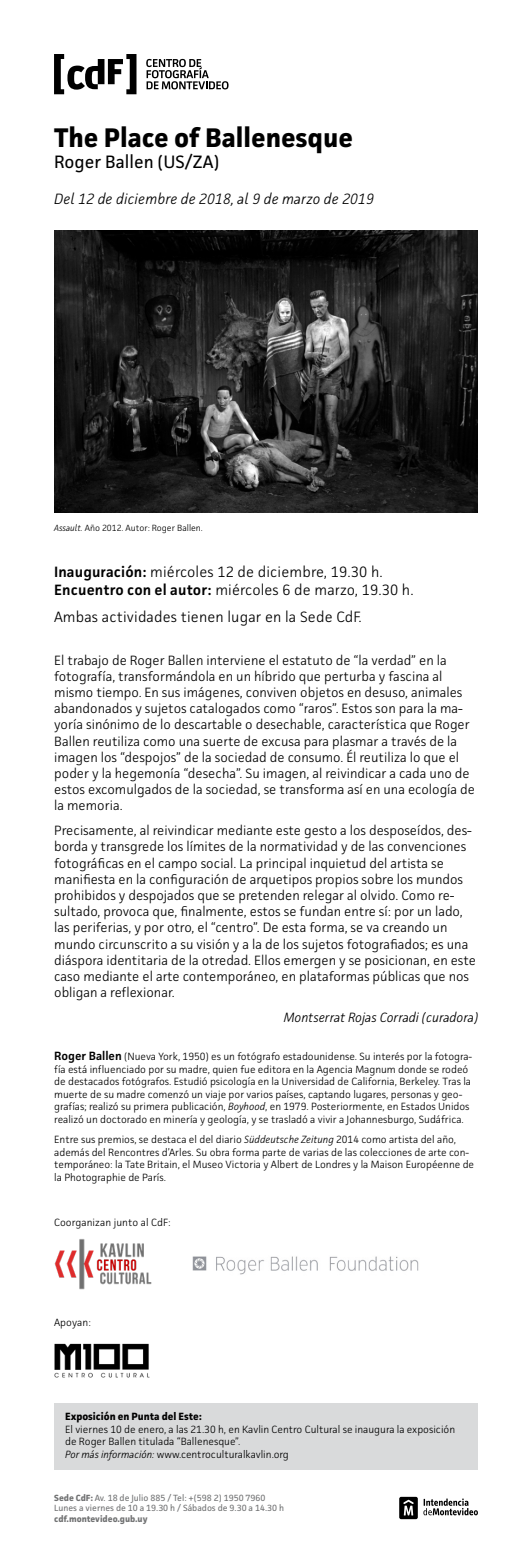
<style>
.page{position:relative;width:532px;height:1565px;background:#fff}
.page>*{position:absolute;margin:0;border:0;box-sizing:border-box;transform-origin:0 0}
.t1{font:700 27px "Facit";color:#000}
.t2{font:18px "Facit";color:#000}
.t3{font:300 15px/18px "Facit";letter-spacing:.01em;color:#000}
.t4{font:italic 300 15px "Facit";letter-spacing:.01em;color:#000}
.t5{font:300 13.5px/16.2px "Facit";color:#000}
.t6{font:italic 300 13.5px "Facit";color:#000}
.t7{font:300 10.5px/12.6px "Facit";color:#000}
.t8{font:700 10.5px "Facit";color:#000}
.t9{font:9px/10.8px "Facit";color:#707172}
.t10{font:300 9px "Facit";color:#000}
.t11{font:700 9px "Facit";color:#707172}
.s1{font-style:italic}
.s2{font-weight:600}
.s3{font-weight:600;font-size:12px}
.s4{font-weight:700}
</style>
<div class="page">
<div style="left:54px;top:1403px;width:423px;height:66px;background:#d9dadb"></div>
<img style="left:54px;top:230px;width:423px;height:282px">
<svg style="left:54px;top:54px;width:82px;height:40px"></svg>
<svg style="left:146px;top:59px;width:82px;height:30px"></svg>
<svg style="left:399px;top:1497px;width:18px;height:22px"></svg>
<svg style="left:423px;top:1498px;width:54px;height:17px"></svg>
<img style="left:54px;top:1343px;width:96px;height:35px">
<img style="left:192px;top:1256px;width:227px;height:19px">
<img style="left:54px;top:1239px;width:98px;height:50px">
<h1 class="t1" style="left:54px;top:121px;width:300px">The Place of Ballenesque</h1>
<h2 class="t2" style="left:54px;top:151px;width:167px">Roger Ballen (US/ZA)</h2>
<p class="t4" style="left:54px;top:189px;width:321px">Del 12 de diciembre de 2018, al 9 de marzo de 2019</p>
<p class="t10" style="left:54px;top:522px;width:150px"><span class="s1">Assault.</span> Año 2012. Autor: Roger Ballen.</p>
<p class="t3" style="left:54px;top:563px;width:361px"><span class="s2">Inauguración:</span> miércoles 12 de diciembre, 19.30 h.<br><span class="s2">Encuentro con el autor:</span> miércoles 6 de marzo, 19.30 h.</p>
<p class="t3" style="left:54px;top:607px;width:309px">Ambas actividades tienen lugar en la Sede CdF.</p>
<p class="t5" style="left:54px;top:651px;width:422px">El trabajo de Roger Ballen interviene el estatuto de “la verdad” en la fotografía, transformándola en un híbrido que perturba y fascina al mismo tiempo. En sus imágenes, conviven objetos en desuso, animales abandonados y sujetos catalogados como “raros”. Estos son para la ma&shy;yoría sinónimo de lo descartable o desechable, característica que Roger Ballen reutiliza como una suerte de excusa para plasmar a través de la imagen los “despojos” de la sociedad de consumo. Él reutiliza lo que el poder y la hegemonía “desecha”. Su imagen, al reivindicar a cada uno de estos excomulgados de la sociedad, se transforma así en una ecología de la memoria.</p>
<p class="t5" style="left:54px;top:822px;width:423px">Precisamente, al reivindicar mediante este gesto a los desposeídos, des&shy;borda y transgrede los límites de la normatividad y de las convenciones fotográficas en el campo social. La principal inquietud del artista se manifiesta en la configuración de arquetipos propios sobre los mundos prohibidos y despojados que se pretenden relegar al olvido. Como re&shy;sultado, provoca que, finalmente, estos se fundan entre sí: por un lado, las periferias, y por otro, el “centro”. De esta forma, se va creando un mundo circunscrito a su visión y a la de los sujetos fotografiados; es una diáspora identitaria de la otredad. Ellos emergen y se posicionan, en este caso mediante el arte contemporáneo, en plataformas públicas que nos obligan a reflexionar.</p>
<p class="t6" style="left:284px;top:1009px;width:196px">Montserrat Rojas Corradi (curadora)</p>
<p class="t7" style="left:54px;top:1050px;width:419px"><span class="s3">Roger Ballen</span> (Nueva York, 1950) es un fotógrafo estadounidense. Su interés por la fotogra&shy;fía está influenciado por su madre, quien fue editora en la Agencia Magnum donde se rodeó de destacados fotógrafos. Estudió psicología en la Universidad de California, Berkeley. Tras la muerte de su madre comenzó un viaje por varios países, captando lugares, personas y geo&shy;grafías; realizó su primera publicación, <span class="s1">Boyhood</span>, en 1979. Posteriormente, en Estados Unidos realizó un doctorado en minería y geología, y se trasladó a vivir a Johannesburgo, Sudáfrica.</p>
<p class="t7" style="left:54px;top:1133px;width:421px">Entre sus premios, se destaca el del diario <span class="s1">Süddeutsche Zeitung</span> 2014 como artista del año, además del Rencontres d’Arles. Su obra forma parte de varias de las colecciones de arte con&shy;temporáneo: la Tate Britain, el Museo Victoria y Albert de Londres y la Maison Européenne de la Photographie de París.</p>
<p class="t7" style="left:54px;top:1216px;width:118px">Coorganizan junto al CdF:</p>
<p class="t7" style="left:54px;top:1316px;width:38px">Apoyan:</p>
<p class="t8" style="left:65px;top:1410px;width:138px">Exposición en Punta del Este:</p>
<p class="t7" style="left:65px;top:1422px;width:391px">El viernes 10 de enero, a las 21.30 h, en Kavlin Centro Cultural se inaugura la exposición de Roger Ballen titulada “Ballenesque”.<br><span class="s1">Por más información:</span> www.centroculturalkavlin.org</p>
<p class="t9" style="left:54px;top:1492px;width:231px"><span class="s4">Sede CdF:</span> Av. 18 de Julio 885 / Tel: +(598 2) 1950 7960<br>Lunes a viernes de 10 a 19.30 h / Sábados de 9.30 a 14.30 h</p>
<p class="t11" style="left:54px;top:1513px;width:95px">cdf.montevideo.gub.uy</p>
</div>
